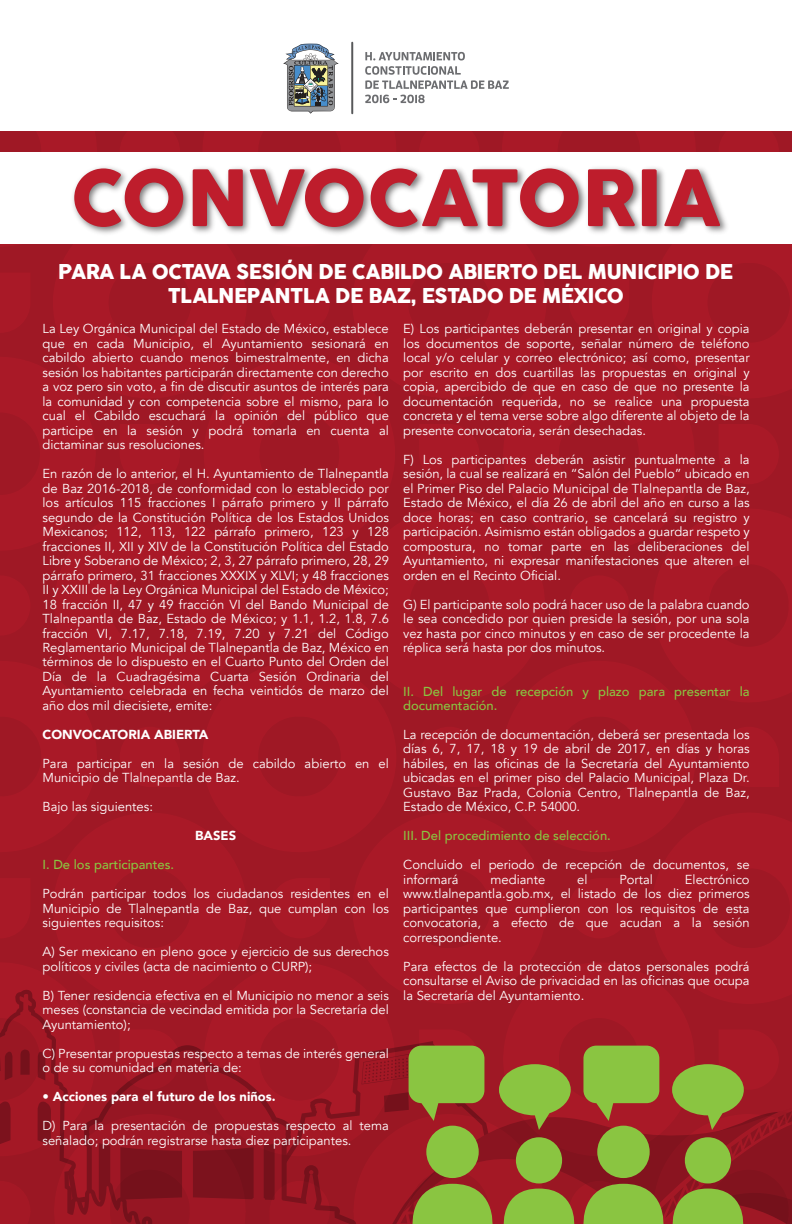
<style>
.page{position:relative;width:792px;height:1224px;background:#a91927}
.page>*{position:absolute;margin:0;border:0;box-sizing:border-box;transform-origin:0 0}
.t1{font:76.5px "COCOGOOSE";color:#be1d2c}
.t2{font:20px/24px "COCOGOOSE";letter-spacing:-.03em;color:#fff;text-align:center}
.t3{font:13px/14.5px "Avenir";color:#fff;text-align:justify}
.t4{font:500 13px/14.5px "Avenir";color:#8ac541}
.t5{font:900 13px "Avenir";color:#fff}
</style>
<div class="page">
<div style="left:0;top:0;width:792px;height:130px;background:#fff"></div>
<hr style="left:351px;top:43px;width:2px;height:70px;background:#57585a">
<svg style="left:365px;top:52px;width:100px;height:8px"></svg>
<svg style="left:365px;top:66px;width:144px;height:23px"></svg>
<svg style="left:365px;top:95px;width:60px;height:8px"></svg>
<svg style="left:283px;top:44px;width:56px;height:70px"></svg>
<svg style="left:356px;top:1046px;width:126px;height:141px"></svg>
<svg style="left:174px;top:1045px;width:182px;height:179px;fill:#9f1825"></svg>
<svg style="left:152px;top:1050px;width:199px;height:174px;fill:#9f1725"></svg>
<svg style="left:309px;top:1170px;width:4px;height:5px"></svg>
<svg style="left:0;top:990px;width:152px;height:234px"></svg>
<div style="left:409px;top:1046px;width:75px;height:57px;background:#8ac541;border-radius:13px"></div>
<div style="left:583px;top:1046px;width:76px;height:57px;background:#8ac541;border-radius:13px"></div>
<svg style="left:362px;top:1051px;width:430px;height:173px"></svg>
<div style="left:0;top:152px;width:792px;height:92px;background:#fff"></div>
<img style="left:73px;top:167px;width:654px;height:67px">
<h1 class="t1" style="left:70px;top:141px;width:653px">CONVOCATORIA</h1>
<h2 class="t2" style="left:58px;top:260px;width:677px">PARA LA OCTAVA SESIÓN DE CABILDO ABIERTO DEL MUNICIPIO DE<br>TLALNEPANTLA DE BAZ, ESTADO DE MÉXICO</h2>
<p class="t3" style="left:403px;top:322px;width:348px">E) Los participantes deberán presentar en original y copia los documentos de soporte, señalar número de teléfono local y/o celular y correo electrónico; así como, presentar por escrito en dos cuartillas las propuestas en original y copia, apercibido de que en caso de que no presente la documentación requerida, no se realice una propuesta concreta y el tema verse sobre algo diferente al objeto de la presente convocatoria, serán desechadas.</p>
<p class="t3" style="left:403px;top:452px;width:348px">F) Los participantes deberán asistir puntualmente a la sesión, la cual se realizará en “Salón del Pueblo” ubicado en el Primer Piso del Palacio Municipal de Tlalnepantla de Baz, Estado de México, el día 26 de abril del año en curso a las doce horas; en caso contrario, se cancelará su registro y participación. Asimismo están obligados a guardar respeto y compostura, no tomar parte en las deliberaciones del Ayuntamiento, ni expresar manifestaciones que alteren el orden en el Recinto Oficial.</p>
<p class="t3" style="left:403px;top:597px;width:348px">G) El participante solo podrá hacer uso de la palabra cuando le sea concedido por quien preside la sesión, por una sola vez hasta por cinco minutos y en caso de ser procedente la réplica será hasta por dos minutos.</p>
<p class="t4" style="left:403px;top:683px;width:348px">II. Del lugar de recepción y plazo para presentar la documentación.</p>
<p class="t3" style="left:403px;top:728px;width:348px">La recepción de documentación, deberá ser presentada los días 6, 7, 17, 18 y 19 de abril de 2017, en días y horas hábiles, en las oficinas de la Secretaría del Ayuntamiento ubicadas en el primer piso del Palacio Municipal, Plaza Dr.<br>Gustavo Baz Prada, Colonia Centro, Tlalnepantla de Baz, Estado de México, C.P. 54000.</p>
<p class="t4" style="left:403px;top:828px;width:209px">III. Del procedimiento de selección.</p>
<p class="t3" style="left:403px;top:858px;width:348px">Concluido el periodo de recepción de documentos, se informará</p>
<p class="t3" style="left:43px;top:322px;width:348px">La Ley Orgánica Municipal del Estado de México, establece que en cada Municipio, el Ayuntamiento sesionará en cabildo abierto cuando menos bimestralmente, en dicha sesión los habitantes participarán directamente con derecho a voz pero sin voto, a fin de discutir asuntos de interés para la comunidad y con competencia sobre el mismo, para lo cual el Cabildo escuchará la opinión del público que participe en la sesión y podrá tomarla en cuenta al dictaminar sus resoluciones.</p>
<p class="t3" style="left:43px;top:467px;width:348px">En razón de lo anterior, el H. Ayuntamiento de Tlalnepantla de Baz 2016-2018, de conformidad con lo establecido por los artículos 115 fracciones I párrafo primero y II párrafo segundo de la Constitución Política de los Estados Unidos Mexicanos; 112, 113, 122 párrafo primero, 123 y 128 fracciones II, XII y XIV de la Constitución Política del Estado Libre y Soberano de México; 2, 3, 27 párrafo primero, 28, 29 párrafo primero, 31 fracciones XXXIX y XLVI; y 48 fracciones II y XXIII de la Ley Orgánica Municipal del Estado de México; 18 fracción II, 47 y 49 fracción VI del Bando Municipal de Tlalnepantla de Baz, Estado de México; y 1.1, 1.2, 1.8, 7.6 fracción VI, 7.17, 7.18, 7.19, 7.20 y 7.21 del Código Reglamentario Municipal de Tlalnepantla de Baz, México en términos de lo dispuesto en el Cuarto Punto del Orden del Día de la Cuadragésima Cuarta Sesión Ordinaria del Ayuntamiento celebrada en fecha veintidós de marzo del año dos mil diecisiete, emite:</p>
<p class="t5" style="left:43px;top:723px;width:167px">CONVOCATORIA ABIERTA</p>
<p class="t3" style="left:43px;top:756px;width:348px">Para participar en la sesión de cabildo abierto en el<br>Municipio de Tlalnepantla de Baz.</p>
<p class="t3" style="left:43px;top:800px;width:112px">Bajo las siguientes:</p>
<p class="t5" style="left:195px;top:825px;width:43px">BASES</p>
<p class="t4" style="left:43px;top:857px;width:133px">I. De los participantes.</p>
<p class="t3" style="left:43px;top:887px;width:348px">Podrán participar todos los ciudadanos residentes en el Municipio de Tlalnepantla de Baz, que cumplan con los siguientes requisitos:</p>
<p class="t3" style="left:43px;top:945px;width:348px">A) Ser mexicano en pleno goce y ejercicio de sus derechos políticos y civiles (acta de nacimiento o CURP);</p>
<p class="t3" style="left:43px;top:988px;width:348px">B) Tener residencia efectiva en el Municipio no menor a seis meses (constancia de vecindad emitida por la Secretaría del Ayuntamiento);</p>
<p class="t3" style="left:43px;top:1046px;width:348px">C) Presentar propuestas respecto a temas de interés general o de su comunidad en materia de:</p>
<p class="t5" style="left:43px;top:1086px;width:235px">• Acciones para el futuro de los niños.</p>
<p class="t3" style="left:43px;top:1119px;width:348px">D) Para la presentación de propuestas respecto al tema señalado; podrán registrarse hasta diez participantes.</p>
<p class="t3" style="left:403px;top:872px;width:348px;text-indent:282px">Electrónico www.tlalnepantla.gob.mx, el listado de los diez primeros participantes que cumplieron con los requisitos de esta convocatoria, a efecto de que acudan a la sesión correspondiente.</p>
<p class="t3" style="left:403px;top:959px;width:348px">Para efectos de la protección de datos personales podrá consultarse el Aviso de privacidad en las oficinas que ocupa la Secretaría del Ayuntamiento.</p>
<p class="t3" style="left:490px;top:872px;width:56px">mediante</p>
<p class="t3" style="left:577px;top:872px;width:12px">el</p>
<p class="t3" style="left:619px;top:872px;width:35px">Portal</p>
</div>
